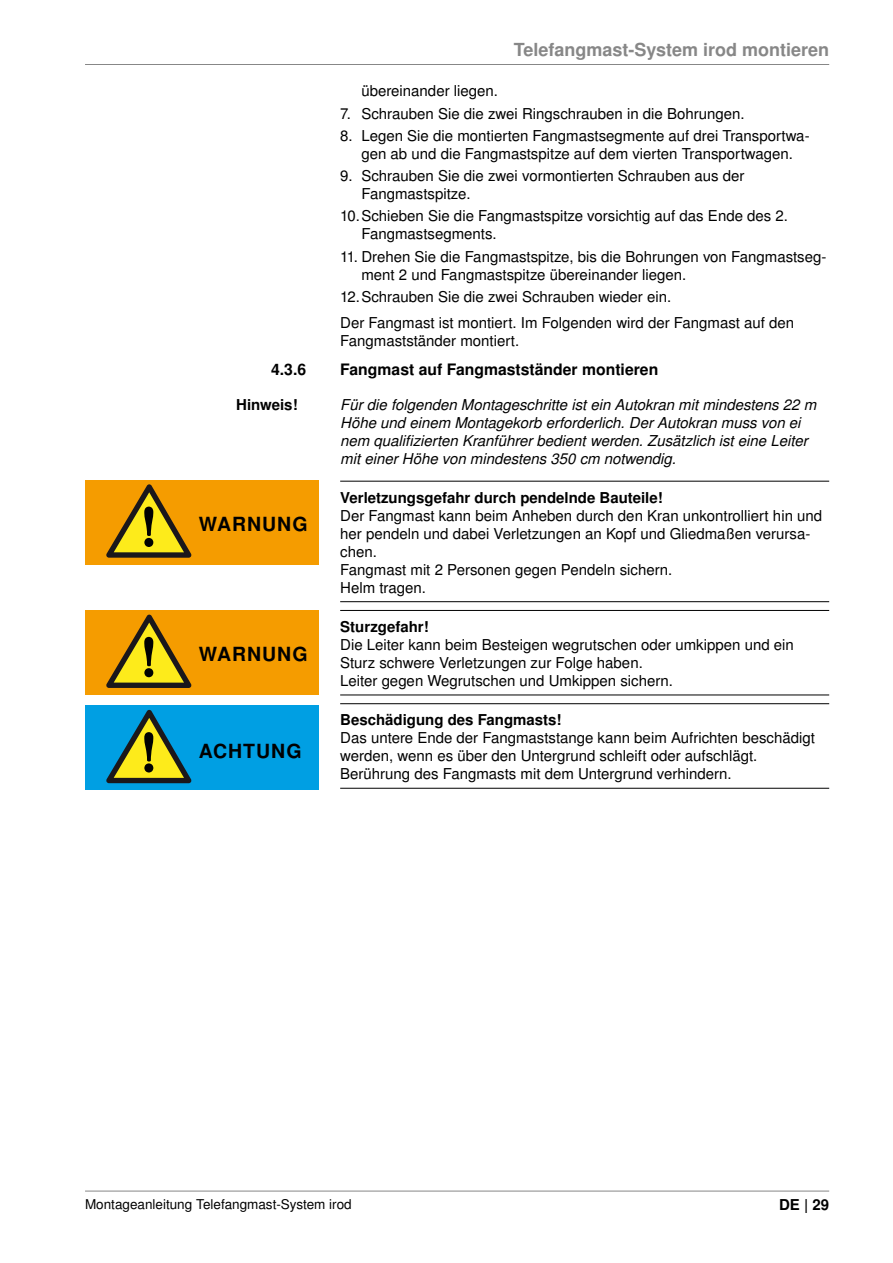
<style>
.page{position:relative;width:893px;height:1263px;background:#fff}
.page>*{position:absolute;margin:0;border:0;box-sizing:border-box;transform-origin:0 0}
.t1{font:700 19.5px "Nimbus San LOT";letter-spacing:.05em;color:#000}
.t2{font:700 18px "Nimbus San LOT";color:#878787}
.t3{font:700 15.75px "Nimbus San LOT";color:#000}
.t4{font:15px/18px "Nimbus San LOT";color:#000}
.t5{font:italic 15px/18px "Nimbus San LOT";color:#000}
.t6{font:700 15px "Nimbus San LOT";color:#000}
.t7{font:13.5px "Nimbus San LOT";color:#000}
</style>
<div class="page">
<hr style="left:85px;top:64px;width:744px;height:1px;background:#878787">
<hr style="left:85px;top:1191px;width:744px;height:1px;background:#878787">
<hr style="left:340px;top:481px;width:489px;height:1px;background:#000">
<hr style="left:340px;top:601px;width:489px;height:1px;background:#000">
<hr style="left:340px;top:610px;width:489px;height:1px;background:#000">
<hr style="left:340px;top:695px;width:489px;height:1px;background:#000">
<hr style="left:340px;top:703px;width:489px;height:1px;background:#000">
<hr style="left:340px;top:788px;width:489px;height:1px;background:#000">
<div style="left:85px;top:480px;width:234px;height:84px;background:#f59c00"></div>
<svg style="left:106px;top:484px;width:85px;height:74px"></svg>
<div style="left:85px;top:610px;width:234px;height:85px;background:#f59c00"></div>
<svg style="left:106px;top:615px;width:85px;height:73px"></svg>
<div style="left:85px;top:706px;width:234px;height:84px;background:#009fe3"></div>
<svg style="left:106px;top:710px;width:85px;height:73px"></svg>
<p class="t2" style="left:514px;top:39px;width:317px">Telefangmast-System irod montieren</p>
<p class="t4" style="left:361px;top:83px;width:138px">übereinander liegen.</p>
<p class="t4" style="left:340px;top:105px;width:406px">7. Schrauben Sie die zwei Ringschrauben in die Bohrungen.</p>
<p class="t4" style="left:340px;top:127px;width:471px;text-align:center">8. Legen Sie die montierten Fangmastsegmente auf drei Transportwa&shy;gen ab und die Fangmastspitze auf dem vierten Transportwagen.</p>
<p class="t4" style="left:361px;top:167px;width:385px;text-indent:-21px">9. Schrauben Sie die zwei vormontierten Schrauben aus der<br>Fangmastspitze.</p>
<p class="t4" style="left:361px;top:208px;width:428px;text-indent:-21px">10.Schieben Sie die Fangmastspitze vorsichtig auf das Ende des 2.<br>Fangmastsegments.</p>
<p class="t4" style="left:361px;top:248px;width:466px;text-indent:-21px">11. Drehen Sie die Fangmastspitze, bis die Bohrungen von Fangmastseg&shy;ment 2 und Fangmastspitze übereinander liegen.</p>
<p class="t4" style="left:340px;top:284px;width:456px;line-height:26.5px">12.Schrauben Sie die zwei Schrauben wieder ein.<br>Der Fangmast ist montiert. Im Folgenden wird der Fangmast auf den</p>
<p class="t4" style="left:340px;top:333px;width:181px">Fangmastständer montiert.</p>
<p class="t3" style="left:271px;top:360px;width:37px">4.3.6</p>
<p class="t3" style="left:340px;top:360px;width:320px">Fangmast auf Fangmastständer montieren</p>
<p class="t6" style="left:236px;top:395px;width:63px">Hinweis!</p>
<p class="t5" style="left:340px;top:395px;width:478px">Für die folgenden Montageschritte ist ein Autokran mit mindestens 22 m Höhe und einem Montagekorb erforderlich. Der Autokran muss von ei nem qualifizierten Kranführer bedient werden. Zusätzlich ist eine Leiter mit einer Höhe von mindestens 350 cm notwendig.</p>
<p class="t6" style="left:340px;top:489px;width:324px">Verletzungsgefahr durch pendelnde Bauteile!</p>
<p class="t4" style="left:340px;top:507px;width:483px">Der Fangmast kann beim Anheben durch den Kran unkontrolliert hin und her pendeln und dabei Verletzungen an Kopf und Gliedmaßen verursa&shy;chen.<br>Fangmast mit 2 Personen gegen Pendeln sichern.<br>Helm tragen.</p>
<p class="t6" style="left:340px;top:618px;width:90px">Sturzgefahr!</p>
<p class="t4" style="left:340px;top:636px;width:455px">Die Leiter kann beim Besteigen wegrutschen oder umkippen und ein<br>Sturz schwere Verletzungen zur Folge haben.<br>Leiter gegen Wegrutschen und Umkippen sichern.</p>
<p class="t6" style="left:340px;top:711px;width:223px">Beschädigung des Fangmasts!</p>
<p class="t4" style="left:340px;top:729px;width:476px">Das untere Ende der Fangmaststange kann beim Aufrichten beschädigt werden, wenn es über den Untergrund schleift oder aufschlägt.<br>Berührung des Fangmasts mit dem Untergrund verhindern.</p>
<h1 class="t1" style="left:199px;top:512px;width:110px">WARNUNG</h1>
<h1 class="t1" style="left:199px;top:643px;width:110px">WARNUNG</h1>
<h1 class="t1" style="left:199px;top:739px;width:104px">ACHTUNG</h1>
<p class="t7" style="left:85px;top:1196px;width:268px">Montageanleitung Telefangmast-System irod</p>
<p class="t6" style="left:779px;top:1196px;width:52px">DE | 29</p>
</div>
